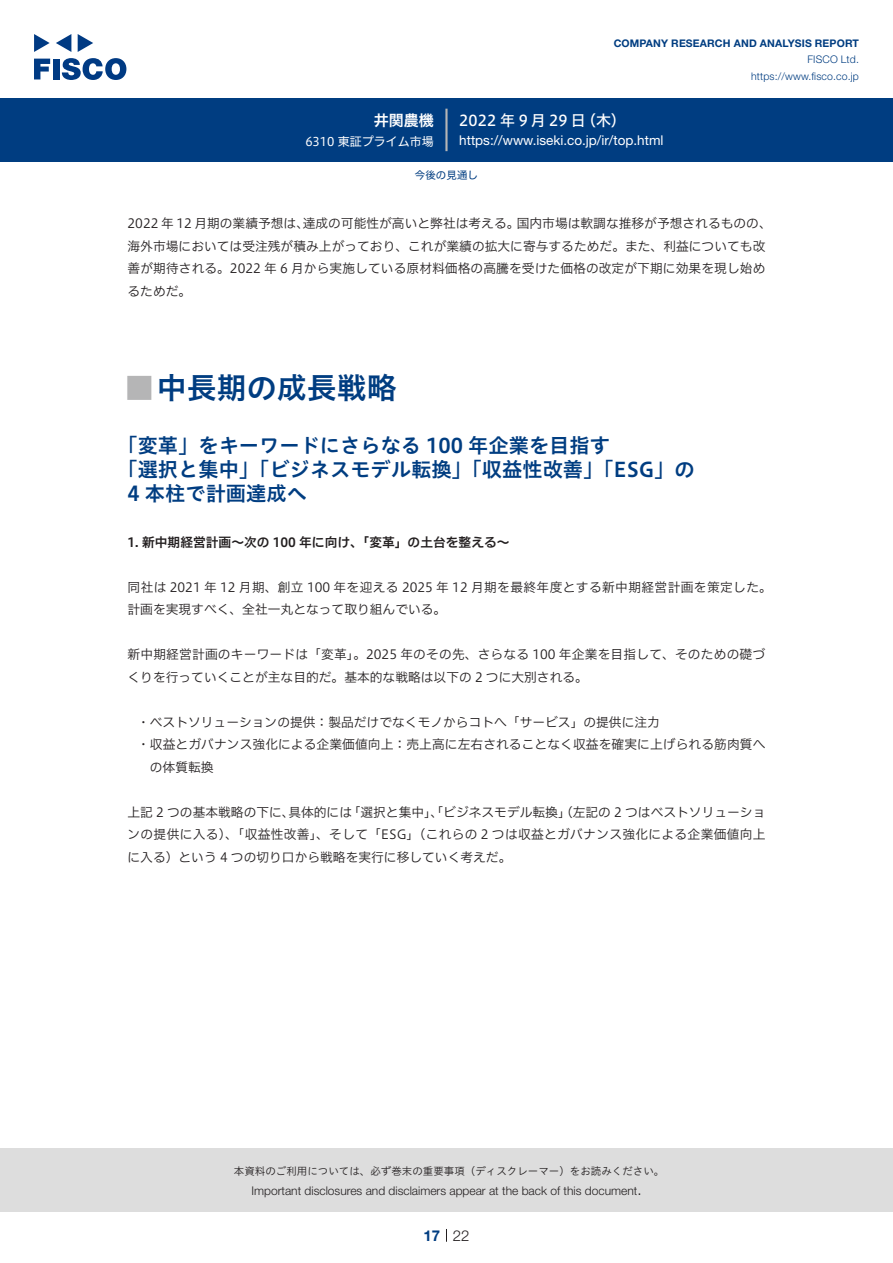
<style>
.page{position:relative;width:893px;height:1263px;background:#fff}
.page>*{position:absolute;margin:0;border:0;box-sizing:border-box;transform-origin:0 0}
.t1{font:30px "Hiragino UD Sans Std N W6";color:#003d81}
.t2{font:24px "Hiragino UD Sans Std N W6";color:#b5b5b6}
.t3{font:20.25px "Hiragino UD Sans Std W6";color:#003d81}
.t4{font:15px "Hiragino UD Sans F Std N W5";letter-spacing:.01em;color:#fff}
.t5{font:15px "Hiragino UD Sans F Std N W6";color:#fff}
.t6{font:300 15px "Helvetica Neue LT Std";color:#231f20}
.t7{font:700 15px "Helvetica Neue LT Std";color:#003d81}
.t8{font:13.5px "Helvetica Neue LT Std";color:#fff}
.t9{font:12.75px/22.5px "Hiragino UD Sans F Std N W3";color:#231f20}
.t10{font:12.75px "Hiragino UD Sans F Std N W6";color:#231f20}
.t11{font:300 12px "Helvetica Neue LT Std";color:#231f20}
.t12{font:12px "Hiragino UD Sans F Std N W4";color:#fff}
.t13{font:10.5px "Hiragino UD Sans Std W3";color:#231f20}
.t14{font:700 10.5px "Helvetica Neue LT Std";letter-spacing:.015em;color:#003d81}
.t15{font:300 10.5px/16.5px "Helvetica Neue LT Std";letter-spacing:.015em;color:#003d81;text-align:right}
.t16{font:10.5px "Hiragino UD Sans F Std N W4";color:#003d81}
</style>
<div class="page">
<div style="left:0;top:1148px;width:893px;height:64px;background:#ddd"></div>
<svg style="left:34px;top:59px;width:16px;height:20px"></svg>
<div style="left:53px;top:59px;width:6px;height:20px;background:#003a83"></div>
<svg style="left:62px;top:58px;width:64px;height:22px"></svg>
<svg style="left:34px;top:34px;width:16px;height:18px"></svg>
<svg style="left:78px;top:34px;width:15px;height:18px"></svg>
<svg style="left:56px;top:34px;width:15px;height:18px"></svg>
<div style="left:0;top:98px;width:893px;height:64px;background:#003d81"></div>
<hr style="left:445px;top:109px;width:3px;height:42px;background:#b5b5b6">
<svg style="left:446px;top:1229px;width:1px;height:13px"></svg>
<p class="t5" style="left:374px;top:109px;width:62px">井関農機</p>
<p class="t12" style="left:305px;top:132px;width:130px">6310 東証プライム市場</p>
<p class="t14" style="left:614px;top:37px;width:247px">COMPANY RESEARCH AND ANALYSIS REPORT</p>
<p class="t15" style="left:751px;top:51px;width:109px">FISCO Ltd. https://www.fisco.co j p.</p>
<p class="t4" style="left:581px;top:109px;width:46px">（木(</p>
<p class="t4" style="left:459px;top:109px;width:128px">2022 年 9月29 日</p>
<p class="t8" style="left:459px;top:132px;width:206px">https://www.iseki.co j p. /i r/ top.html</p>
<p class="t16" style="left:415px;top:167px;width:64px">今後の見通し</p>
<p class="t9" style="left:303px;top:211px;width:218px">達成の可能性が高いと弊社は考える。</p>
<p class="t9" style="left:517px;top:211px;width:256px">国内市場は軟調な推移が予想されるものの、</p>
<p class="t9" style="left:128px;top:211px;width:639px">2022 年 12 月期の業績予想は、<br>海外市場においては受注残が積み上がっており、これが業績の拡大に寄与するためだ。また、利益についても改善が期待される。2022 年 6 月から実施している原材料価格の高騰を受けた価格の改定が下期に効果を現し始めるためだ。</p>
<h1 class="t1" style="left:157px;top:365px;width:241px">中長期の成長戦略</h1>
<h2 class="t2" style="left:128px;top:369px;width:25px">█</h2>
<h3 class="t3" style="left:117px;top:430px;width:494px">「変革」をキーワードにさらなる 100 年企業を目指す</h3>
<h3 class="t3" style="left:117px;top:454px;width:579px">「選択と集中」「ビジネスモデル転換」「収益性改善」「ESG」の</h3>
<h3 class="t3" style="left:128px;top:478px;width:181px">4 本柱で計画達成へ</h3>
<p class="t10" style="left:128px;top:532px;width:384px">1. 新中期経営計画～次の 100 年に向け、「変革」の土台を整える~</p>
<p class="t9" style="left:128px;top:575px;width:646px">同社は 2021 年 12 月期、創立 100 年を迎える 2025 年 12 月期を最終年度とする新中期経営計画を策定した。計画を実現すべく、全社一丸となって取り組んでいる。</p>
<p class="t9" style="left:128px;top:642px;width:639px">新中期経営計画のキーワードは「変革」。2025 年のその先、さらなる 100 年企業を目指して、そのための礎づくりを行っていくことが主な目的だ。基本的な戦略は以下の 2 つに大別される。</p>
<p class="t9" style="left:137px;top:710px;width:524px">・ベストソリューションの提供：製品だけでなくモノからコトへ「サービス」の提供に注力</p>
<p class="t9" style="left:137px;top:732px;width:630px">・収益とガバナンス強化による企業価値向上：売上高に左右されることなく収益を確実に上げられる筋肉質へ</p>
<p class="t9" style="left:150px;top:755px;width:65px">の体質転換</p>
<p class="t9" style="left:348px;top:800px;width:419px">「選択と集中」、「ビジネスモデル転換」（左記の 2 つはベストソリューショ</p>
<p class="t9" style="left:128px;top:800px;width:639px">上記 2 つの基本戦略の下に、<br>ンの提供に入る）、「収益性改善」、そして「ESG」（これらの 2 つは収益とガバナンス強化による企業価値向上に入る）という 4 つの切り口から戦略を実行に移していく考えだ。</p>
<p class="t9" style="left:288px;top:800px;width:65px">具体的には</p>
<p class="t13" style="left:234px;top:1163px;width:432px">本資料のご利用については、必ず巻末の重要事項（ディスクレーマー）をお読みください。</p>
<p class="t6" style="left:637px;top:1180px;width:6px">.</p>
<p class="t11" style="left:251px;top:1183px;width:387px">Important disclosures and disclaimers appear at the back of this document</p>
<p class="t7" style="left:423px;top:1226px;width:18px">17</p>
<p class="t6" style="left:453px;top:1226px;width:18px">22</p>
</div>
